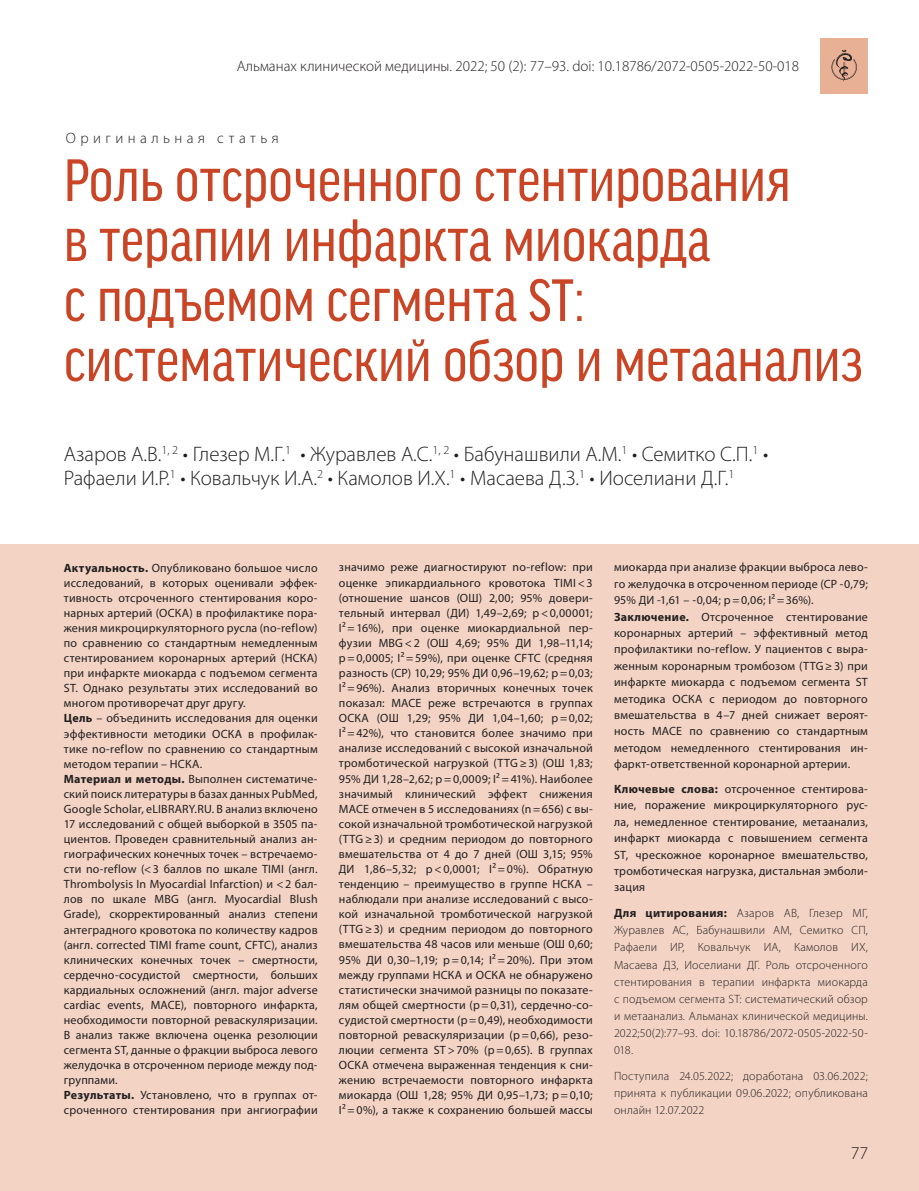
<style>
.page{position:relative;width:919px;height:1191px;background:#fff}
.page>*{position:absolute;margin:0;border:0;box-sizing:border-box;transform-origin:0 0}
.t1{font:condensed 63.75px/60px "Good Headline Pro";color:#c94525}
.t2{font:300 21px/24px "Myriad Pro";color:#231f20}
.t3{font:300 18px "Myriad Pro";color:#231f20}
.t4{font:300 15px "Myriad Pro";color:#231f20}
.t5{font:300 15px "Myriad Pro";letter-spacing:.295em;color:#231f20}
.t6{font:12px/15px "Myriad Pro";letter-spacing:.015em;color:#231f20}
.t7{font:300 12px/17.1px "Myriad Pro";letter-spacing:.01em;color:#231f20;text-align:justify}
.s1{font-weight:700}
</style>
<div class="page">
<div style="left:0;top:545px;width:918px;height:646px;background:#f3d4c4"></div>
<div style="left:820px;top:38px;width:47px;height:55px;background:#e8b095"></div>
<svg style="left:831px;top:50px;width:25px;height:32px"></svg>
<p class="t4" style="left:237px;top:57px;width:564px">Альманах клинической медицины. 2022; 50 (2): 77–93. doi: 10.18786/2072-0505-2022-50-018</p>
<p class="t5" style="left:66px;top:129px;width:214px">Оригинальная статья</p>
<h1 class="t1" style="left:64px;top:150px;width:800px">Роль отсроченного стентирования<br>в терапии инфаркта миокарда<br>с подъемом сегмента ST: систематический обзор и метаанализ</h1>
<h2 class="t2" style="left:64px;top:441px;width:706px">Азаров А.В.<sup>1,</sup> <sup>2</sup> • Глезер М.Г.<sup>1</sup> • Журавлев А.С.<sup>1,</sup> <sup>2</sup> • Бабунашвили А.М.<sup>1</sup> • Семитко С.П.<sup>1</sup> •<br>Рафаели И.Р.<sup>1</sup> • Ковальчук И.А.<sup>2</sup> • Камолов И.Х.<sup>1</sup> • Масаева Д.З.<sup>1</sup> • Иоселиани Д.Г.<sup>1</sup></h2>
<p class="t6" style="left:64px;top:560px;width:255px"><span class="s1">Актуальность.</span> Опубликовано большое число исследований, в которых оценивали эффек&shy;тивность отсроченного стентирования коро&shy;нарных артерий (ОСКА) в профилактике пора&shy;жения микроциркуляторного русла (no-reflow) по сравнению со стандартным немедленным стентированием коронарных артерий (НСКА) при инфаркте миокарда с подъемом сегмента ST. Однако результаты этих исследований во многом противоречат друг другу.<br><span class="s1">Цель</span> – объединить исследования для оценки эффективности методики ОСКА в профилак&shy;тике no-reflow по сравнению со стандартным методом терапии – НСКА.<br><span class="s1">Материал и методы.</span> Выполнен систематиче&shy;ский поиск литературы в базах данных PubMed, Google Scholar, eLIBRARY.RU. В анализ включено 17 исследований с общей выборкой в 3505 па&shy;циентов. Проведен сравнительный анализ ан&shy;гиографических конечных точек – встречаемо&shy;сти no-reflow (&lt;3 баллов по шкале TIMI (англ.<br>Thrombolysis In Myocardial Infarction) и &lt;2 бал&shy;лов по шкале MBG (англ. Myocardial Blush Grade), скорректированный анализ степени антеградного кровотока по количеству кадров (англ. сorrected TIMI frame count, CFTC), анализ клинических конечных точек – смертности, сердечно-сосудистой смертности, больших кардиальных осложнений (англ. major adverse cardiac events, MACE), повторного инфаркта, необходимости повторной реваскуляризации.<br>В анализ также включена оценка резолюции сегмента ST, данные о фракции выброса левого желудочка в отсроченном периоде между под&shy;группами.<br><span class="s1">Результаты.</span> Установлено, что в группах от&shy;сроченного стентирования при ангиографии</p>
<p class="t6" style="left:339px;top:560px;width:255px;text-align:justify">значимо реже диагностируют no-reflow: при оценке эпикардиального кровотока TIMI&lt;3 (отношение шансов (ОШ) 2,00; 95% довери&shy;тельный интервал (ДИ) 1,49–2,69; p&lt;0,00001; I²=16%), при оценке миокардиальной пер&shy;фузии MBG&lt;2 (ОШ 4,69; 95% ДИ 1,98–11,14; p=0,0005; I²=59%), при оценке CFTC (средняя разность (СР) 10,29; 95% ДИ 0,96–19,62; p=0,03; I²=96%). Анализ вторичных конечных точек показал: MACE реже встречаются в группах ОСКА (ОШ 1,29; 95% ДИ 1,04–1,60; p=0,02; I²=42%), что становится более значимо при анализе исследований с высокой изначальной тромботической нагрузкой (TTG≥3) (ОШ 1,83; 95% ДИ 1,28–2,62; p=0,0009; I²=41%). Наиболее значимый клинический эффект снижения MACE отмечен в 5 исследованиях (n=656) c вы&shy;сокой изначальной тромботической нагрузкой (TTG≥3) и средним периодом до повторного вмешательства от 4 до 7 дней (ОШ 3,15; 95% ДИ 1,86–5,32; p&lt;0,0001; I²=0%). Обратную тенденцию – преимущество в группе НСКА – наблюдали при анализе исследований c высо&shy;кой изначальной тромботической нагрузкой (TTG≥3) и средним периодом до повторного вмешательства 48 часов или меньше (ОШ 0,60; 95% ДИ 0,30–1,19; p=0,14; I²=20%). При этом между группами НСКА и ОСКА не обнаружено статистически значимой разницы по показате&shy;лям общей смертности (p=0,31), сердечно-со&shy;судистой смертности (p=0,49), необходимости повторной реваскуляризации (p=0,66), резо&shy;люции сегмента ST&gt;70% (p=0,65). В группах ОСКА отмечена выраженная тенденция к сни&shy;жению встречаемости повторного инфаркта миокарда (ОШ 1,28; 95% ДИ 0,95–1,73; p=0,10; I²=0%), а также к сохранению большей массы</p>
<p class="t6" style="left:614px;top:559px;width:255px;line-height:16.4px">миокарда при анализе фракции выброса лево&shy;го желудочка в отсроченном периоде (СР -0,79; 95% ДИ -1,61 – -0,04; p=0,06; I²=36%).<br><span class="s1">Заключение.</span> Отсроченное стентирование коронарных артерий – эффективный метод профилактики no-reflow. У пациентов с выра&shy;женным коронарным тромбозом (TTG≥3) при инфаркте миокарда с подъемом сегмента ST методика ОСКА с периодом до повторного вмешательства в 4–7 дней снижает вероят&shy;ность MACE по сравнению со стандартным методом немедленного стентирования ин&shy;фаркт-ответственной коронарной артерии.</p>
<p class="t6" style="left:614px;top:780px;width:255px;line-height:16.4px;text-align:justify"><span class="s1">Ключевые слова:</span> отсроченное стентирова&shy;ние, поражение микроциркуляторного рус&shy;ла, немедленное стентирование, метаанализ, инфаркт миокарда с повышением сегмента ST, чрескожное коронарное вмешательство, тромботическая нагрузка, дистальная эмболи&shy;зация</p>
<p class="t7" style="left:614px;top:904px;width:255px"><span class="s1">Для цитирования:</span> Азаров АВ, Глезер МГ, Журавлев АС, Бабунашвили АМ, Семитко СП, Рафаели ИР, Ковальчук ИА, Камолов ИХ, Масаева ДЗ, Иоселиани ДГ. Роль отсроченного стентирования в терапии инфаркта миокарда с подъемом сегмента ST: систематический обзор и метаанализ. Альманах клинической медицины.<br>2022;50(2):77–93. doi: 10.18786/2072-0505-2022-50- 018.</p>
<p class="t7" style="left:614px;top:1067px;width:255px">Поступила 24.05.2022; доработана 03.06.2022; принята к публикации 09.06.2022; опубликована онлайн 12.07.2022</p>
<h3 class="t3" style="left:850px;top:1142px;width:19px">77</h3>
</div>
